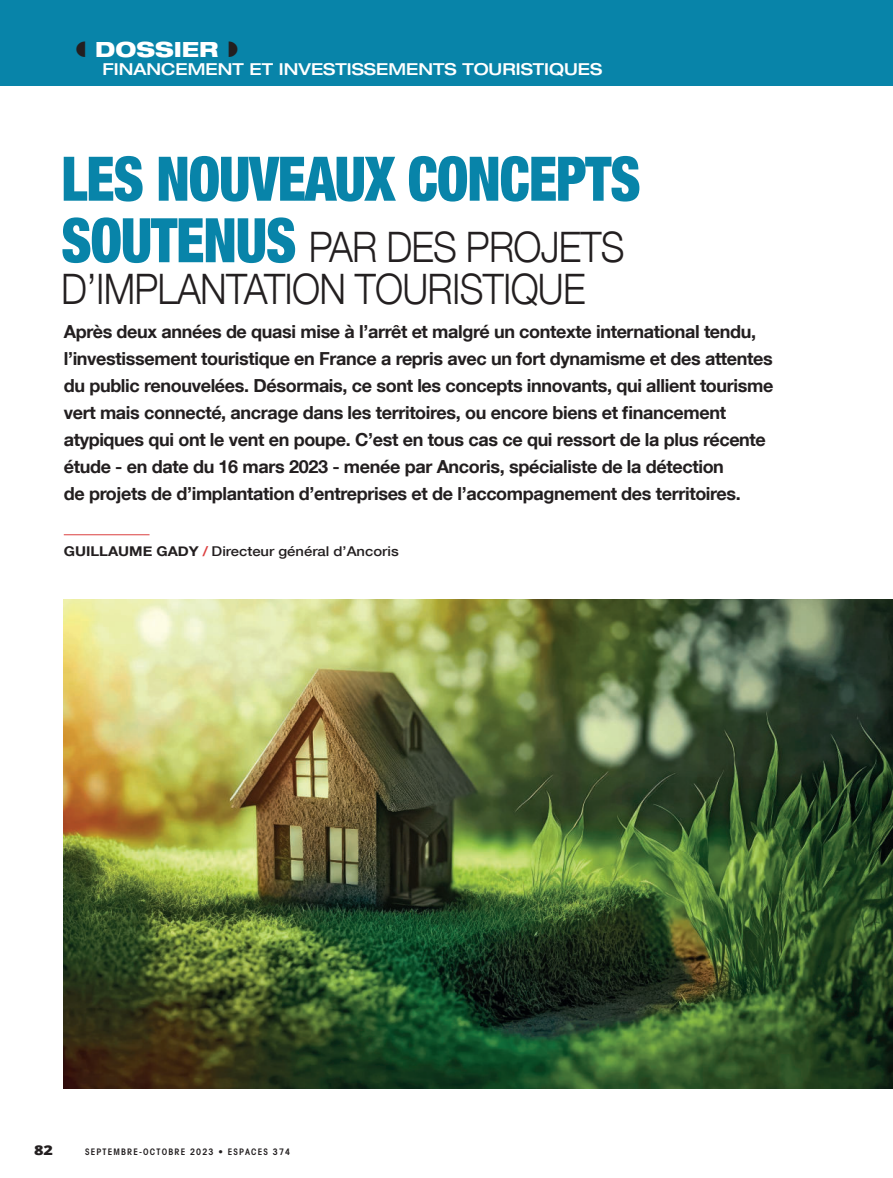
<style>
.page{position:relative;width:893px;height:1178px;background:#fff}
.page>*{position:absolute;margin:0;border:0;box-sizing:border-box;transform-origin:0 0}
.t1{font:900 condensed 61.5px "Helvetica Neue";letter-spacing:-.02em;color:#0884a9;scale:.92 1}
.t2{font:300 42px/42px "Helvetica Neue";letter-spacing:-.02em;color:#231f20;scale:.9 1}
.t3{font:800 expanded 21px "Helvetica Neue";color:#fff}
.t4{font:700 18px/27px "Helvetica Neue LT Com";letter-spacing:-.02em;color:#231f20}
.t5{font:500 expanded 16.5px "Helvetica Neue";color:#fff}
.t6{font:500 13.5px "Helvetica Neue";color:#231f20;scale:1.1 1}
.t7{font:800 13.5px "Open Sans";color:#231f20;scale:1.2 1}
.t8{font:600 condensed 9px "Avant Garde";letter-spacing:.13em;color:#231f20}
.s1{font-weight:900;font-stretch:condensed;font-size:61.5px;color:#0884a9}
.s2{font-weight:700}
.s3{color:#db3f3f}
</style>
<div class="page">
<div style="left:0;top:0;width:893px;height:85px;background:#0884a9"></div>
<img style="left:64px;top:600px;width:829px;height:489px">
<hr style="left:64px;top:534px;width:86px;height:1px;background:#db3f3f">
<p class="t3" style="left:95px;top:37px;width:125px">DOSSIER</p>
<p class="t5" style="left:103px;top:59px;width:501px">FINANCEMENT ET INVESTISSEMENTS TOURISTIQUES</p>
<h1 class="t1" style="left:61px;top:143px;width:631px">LES NOUVEAUX CONCEPTS</h1>
<h2 class="t2" style="left:61px;top:227px;width:627px"><span class="s1">SOUTENUS</span> PAR DES PROJETS<br>D’IMPLANTATION TOURISTIQUE</h2>
<p class="t4" style="left:64px;top:320px;width:711px">Après deux années de quasi mise à l’arrêt et malgré un contexte international tendu, l’investissement touristique en France a repris avec un fort dynamisme et des attentes du public renouvelées. Désormais, ce sont les concepts innovants, qui allient tourisme vert mais connecté, ancrage dans les territoires, ou encore biens et financement atypiques qui ont le vent en poupe. C’est en tous cas ce qui ressort de la plus récente étude - en date du 16 mars 2023 - menée par Ancoris, spécialiste de la détection<br>de projets de d’implantation d’entreprises et de l’accompagnement des territoires.</p>
<p class="t6" style="left:64px;top:546px;width:306px"><span class="s2">GUILLAUME GADY</span> <span class="s3">/</span> Directeur général d’Ancoris</p>
<p class="t7" style="left:34px;top:1142px;width:17px">82</p>
<p class="t8" style="left:85px;top:1147px;width:207px">SEPTEMBRE-OCTOBRE 2023฀•฀ESPACES฀374</p>
</div>
